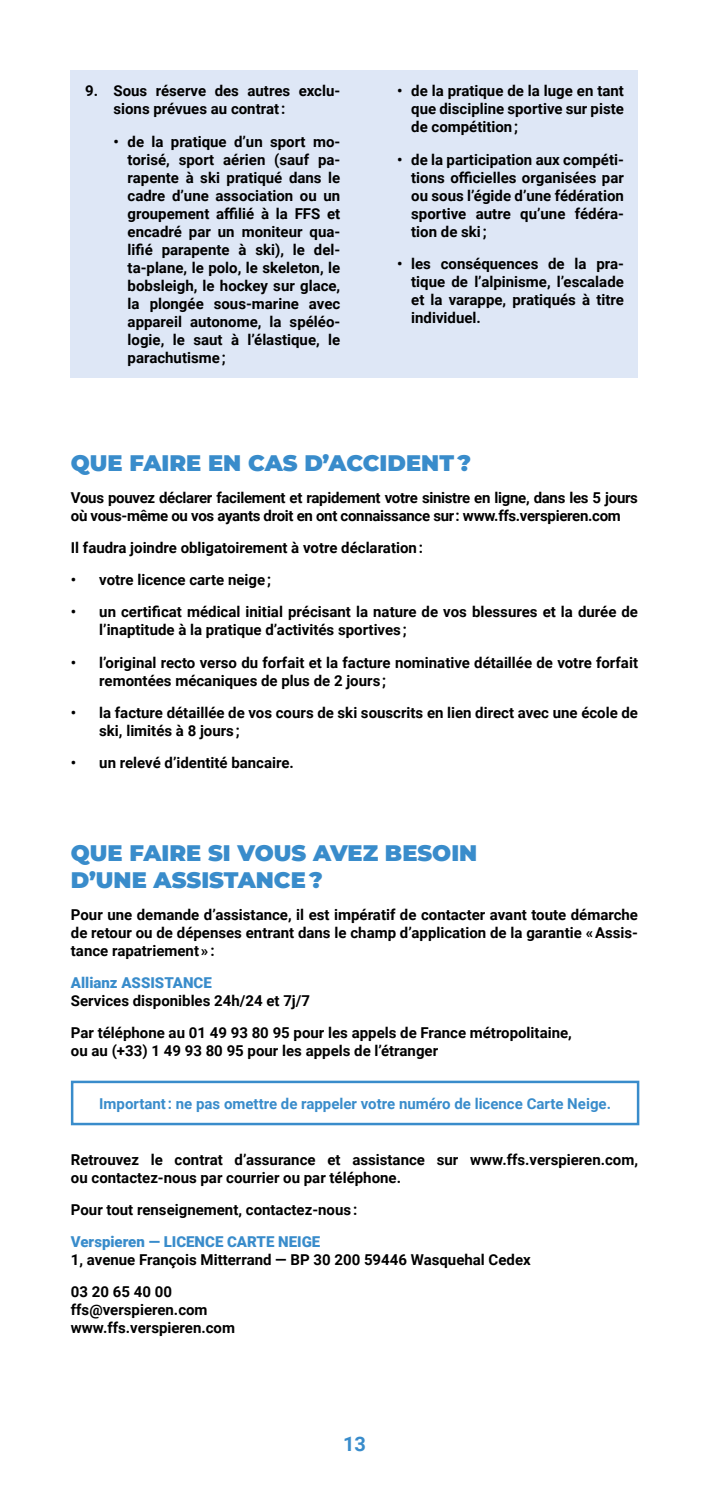
<style>
.page{position:relative;width:709px;height:1489px;background:#fff}
.page>*{position:absolute;margin:0;border:0;box-sizing:border-box;transform-origin:0 0}
.t1{font:900 22.5px/27px "Montserrat";color:#398ccb}
.t2{font:700 20px "Roboto";color:#398ccb}
.t3{font:700 15px/18px "Roboto";color:#000}
.t4{font:700 15px/18px "Roboto";letter-spacing:-.02em;color:#000}
.t5{font:700 15px "Roboto";color:#398ccb}
.t6{font:900 15px "Roboto";color:#398ccb}
</style>
<div class="page">
<div style="left:71px;top:71px;width:567px;height:307px;background:#dee7f6"></div>
<div style="left:71px;top:1080px;width:568px;height:45px;border:2px solid #398ccb"></div>
<p class="t3" style="left:113px;top:81px;width:228px;text-indent:-28px">9. Sous réserve des autres exclu&shy;sions prévues au contrat :</p>
<p class="t3" style="left:128px;top:132px;width:214px;text-align:justify;text-indent:-14px">• de la pratique d’un sport mo&shy;torisé, sport aérien (sauf pa&shy;rapente à ski pratiqué dans le cadre d’une association ou un groupement affilié à la FFS et encadré par un moniteur qua&shy;lifié parapente à ski), le del&shy;ta-plane, le polo, le skeleton, le bobsleigh, le hockey sur glace, la plongée sous-marine avec appareil autonome, la spéléo&shy;logie, le saut à l’élastique, le parachutisme ;</p>
<p class="t3" style="left:411px;top:81px;width:214px;text-align:justify;text-indent:-14px">• de la pratique de la luge en tant que discipline sportive sur piste de compétition ;</p>
<p class="t3" style="left:411px;top:150px;width:214px;text-align:justify;text-indent:-14px">• de la participation aux compéti&shy;tions officielles organisées par ou sous l’égide d’une fédération sportive autre qu’une fédéra&shy;tion de ski ;</p>
<p class="t3" style="left:411px;top:254px;width:214px;text-align:justify;text-indent:-14px">• les conséquences de la pra&shy;tique de l’alpinisme, l’escalade et la varappe, pratiqués à titre individuel.</p>
<h1 class="t1" style="left:71px;top:448px;width:402px">QUE FAIRE EN CAS D’ACCIDENT ?</h1>
<p class="t4" style="left:71px;top:488px;width:568px">Vous pouvez déclarer facilement et rapidement votre sinistre en ligne, dans les 5 jours où vous-même ou vos ayants droit en ont connaissance sur : www.ffs.verspieren.com</p>
<p class="t3" style="left:71px;top:538px;width:353px">Il faudra joindre obligatoirement à votre déclaration :</p>
<p class="t3" style="left:71px;top:570px;width:202px">• votre licence carte neige ;</p>
<p class="t3" style="left:99px;top:602px;width:540px;text-indent:-28px">• un certificat médical initial précisant la nature de vos blessures et la durée de l’inaptitude à la pratique d’activités sportives ;</p>
<p class="t3" style="left:99px;top:652px;width:540px;text-indent:-28px">• l’original recto verso du forfait et la facture nominative détaillée de votre forfait remontées mécaniques de plus de 2 jours ;</p>
<p class="t3" style="left:99px;top:703px;width:540px;text-indent:-28px">• la facture détaillée de vos cours de ski souscrits en lien direct avec une école de ski, limités à 8 jours ;</p>
<p class="t3" style="left:71px;top:753px;width:224px">• un relevé d’identité bancaire.</p>
<h1 class="t1" style="left:71px;top:837px;width:408px">QUE FAIRE SI VOUS AVEZ BESOIN<br>D’UNE ASSISTANCE ?</h1>
<p class="t3" style="left:71px;top:905px;width:568px;text-align:justify">Pour une demande d’assistance, il est impératif de contacter avant toute démarche de retour ou de dépenses entrant dans le champ d’application de la garantie « Assis&shy;tance rapatriement » :</p>
<p class="t6" style="left:71px;top:972px;width:142px">Allianz ASSISTANCE</p>
<p class="t3" style="left:71px;top:984px;width:502px;line-height:32.2px">Services disponibles 24h/24 et 7j/7<br>Par téléphone au 01 49 93 80 95 pour les appels de France métropolitaine,</p>
<p class="t3" style="left:71px;top:1041px;width:369px">ou au (+33) 1 49 93 80 95 pour les appels de l’étranger</p>
<p class="t5" style="left:99px;top:1092px;width:513px">Important : ne pas omettre de rappeler votre numéro de licence Carte Neige.</p>
<p class="t3" style="left:71px;top:1149px;width:568px">Retrouvez le contrat d’assurance et assistance sur www.ffs.verspieren.com, ou contactez-nous par courrier ou par téléphone.</p>
<p class="t3" style="left:71px;top:1199px;width:288px">Pour tout renseignement, contactez-nous :</p>
<p class="t6" style="left:71px;top:1230px;width:251px">Verspieren — LICENCE CARTE NEIGE</p>
<p class="t3" style="left:71px;top:1242px;width:461px;line-height:32.2px">1, avenue François Mitterrand — BP 30 200 59446 Wasquehal Cedex<br>03 20 65 40 00</p>
<p class="t3" style="left:71px;top:1300px;width:166px">ffs@verspieren.com www.ffs.verspieren.com</p>
<h2 class="t2" style="left:343px;top:1429px;width:24px">13</h2>
</div>
